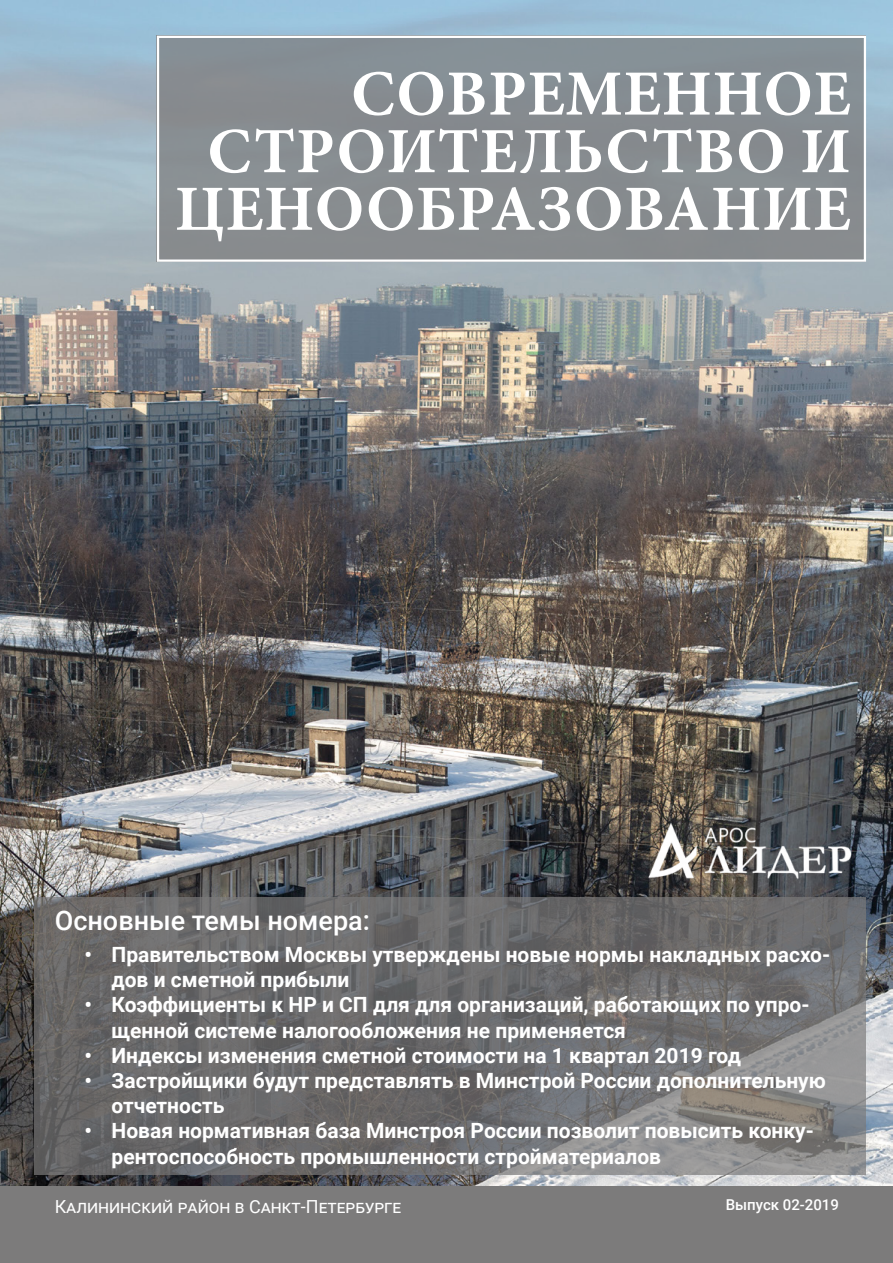
<style>
.page{position:relative;width:893px;height:1263px;background:#fff}
.page>*{position:absolute;margin:0;border:0;box-sizing:border-box;transform-origin:0 0}
.t1{font:700 64.5px/57.6px "Minion Pro";letter-spacing:.01em;color:#fff;text-align:right}
.t2{font:500 27px "Roboto";color:#fff}
.t3{font:700 21px/25.2px "Roboto";color:#fff}
.t4{font:18px "Roboto";color:#fff}
.t5{font:500 15px "Roboto";color:#fff}
</style>
<div class="page">
<img style="left:0;top:0;width:893px;height:1186px">
<svg style="left:35px;top:897px;width:831px;height:278px;background:#6f6f70"></svg>
<div style="left:157px;top:36px;width:709px;height:226px;background:#878c90"></div>
<div style="left:0;top:1186px;width:893px;height:77px;background:#7c7b7b"></div>
<img style="left:644px;top:823px;width:211px;height:59px">
<div style="left:157px;top:36px;width:709px;height:226px;border:2px solid #fff"></div>
<h1 class="t1" style="left:175px;top:64px;width:677px">СОВРЕМЕННОЕ<br>СТРОИТЕЛЬСТВО И<br>ЦЕНООБРАЗОВАНИЕ</h1>
<p class="t2" style="left:55px;top:902px;width:317px">Основные темы номера:</p>
<p class="t3" style="left:111px;top:941px;width:720px;text-indent:-27px">• Правительством Москвы утверждены новые нормы накладных расхо&shy;дов и сметной прибыли</p>
<p class="t3" style="left:111px;top:991px;width:700px;text-indent:-27px">• Коэффициенты к НР и СП для для организаций, работающих по упро&shy;щенной системе налогообложения не применяется</p>
<p class="t3" style="left:84px;top:1042px;width:658px">• Индексы изменения сметной стоимости на 1 квартал 2019 год</p>
<p class="t3" style="left:111px;top:1067px;width:716px;text-indent:-27px">• Застройщики будут представлять в Минстрой России дополнительную отчетность</p>
<p class="t3" style="left:111px;top:1117px;width:704px;text-indent:-27px">• Новая нормативная база Минстроя России позволит повысить конку&shy;рентоспособность промышленности стройматериалов</p>
<p class="t4" style="left:55px;top:1194px;width:348px">Калининский район в Санкт-Петербурге</p>
<p class="t5" style="left:726px;top:1194px;width:115px">Выпуск 02-2019</p>
</div>
